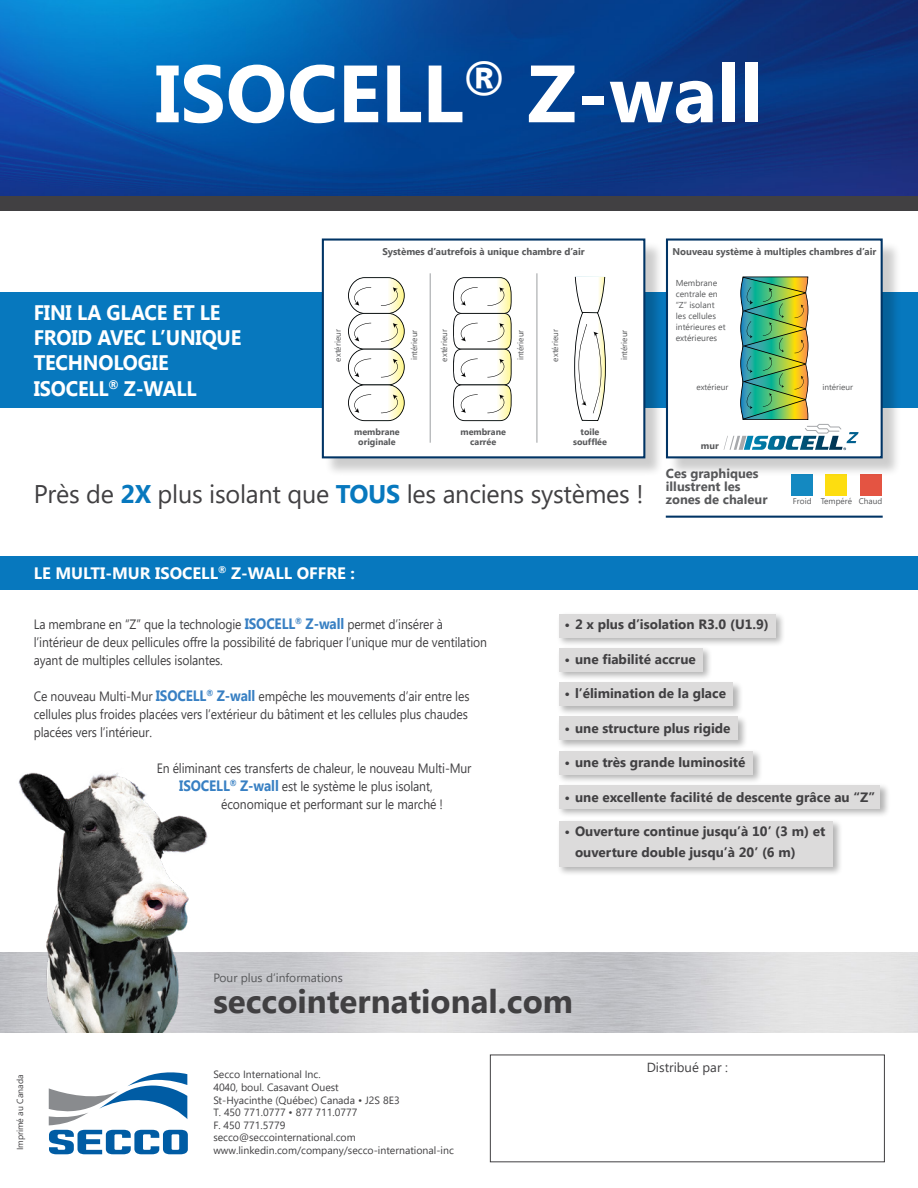
<style>
.page{position:relative;width:918px;height:1188px;background:#fff}
.page>*{position:absolute;margin:0;border:0;box-sizing:border-box;transform-origin:0 0}
.t1{font:700 81px "Segoe UI";color:#fff}
.t2{font:700 33px "Segoe UI";color:#414042}
.t3{font:25.5px "Segoe UI";letter-spacing:-.01em;color:#414042}
.t4{font:700 21px/25.2px "Segoe UI";letter-spacing:-.01em;color:#fff;scale:.95 1}
.t5{font:700 16.5px "Segoe UI";color:#fff}
.t6{font:13.5px/18px "Segoe UI";letter-spacing:-.01em;color:#414042;scale:.9 1}
.t7{font:700 13.5px/21px "Segoe UI";color:#414042}
.t8{font:13.2px "Segoe UI";color:#414042}
.t9{font:700 12.9px/12.9px "Segoe UI";color:#58595b}
.t10{font:12px "Segoe UI";color:#58595b}
.t11{font:10.5px/12.6px "Segoe UI";color:#414042}
.t12{font:700 9.75px "Segoe UI";color:#58595b}
.t13{font:700 9.3px "Segoe UI";color:#58595b}
.t14{font:700 9px/10.1px "Segoe UI";color:#58595b;text-align:center}
.t15{font:8.7px/10.9px "Segoe UI";color:#58595b}
.t16{font:8.7px "Segoe UI";color:#414042}
.t17{font:8.25px "Segoe UI";color:#58595b}
.s1{font-weight:700;color:#0778be}
.s2{font-weight:700;font-size:15px;color:#3880c3}
</style>
<div class="page">
<div style="left:0;top:556px;width:918px;height:34px;background:#0778be"></div>
<div style="left:557px;top:612px;width:229px;height:35px;background:#000;opacity:.3"></div>
<div style="left:559px;top:614px;width:217px;height:23px;background:#dcdbdb"></div>
<div style="left:557px;top:680px;width:186px;height:36px;background:#000;opacity:.3"></div>
<div style="left:559px;top:683px;width:174px;height:23px;background:#dcdbdb"></div>
<div style="left:557px;top:715px;width:191px;height:35px;background:#000;opacity:.3"></div>
<div style="left:559px;top:717px;width:179px;height:23px;background:#dcdbdb"></div>
<div style="left:557px;top:749px;width:206px;height:35px;background:#000;opacity:.3"></div>
<div style="left:559px;top:751px;width:194px;height:23px;background:#dcdbdb"></div>
<div style="left:557px;top:783px;width:333px;height:36px;background:#000;opacity:.3"></div>
<div style="left:559px;top:785px;width:321px;height:24px;background:#dcdbdb"></div>
<div style="left:557px;top:646px;width:156px;height:36px;background:#000;opacity:.3"></div>
<div style="left:559px;top:648px;width:144px;height:24px;background:#dcdbdb"></div>
<div style="left:557px;top:819px;width:286px;height:57px;background:#000;opacity:.3"></div>
<div style="left:559px;top:821px;width:274px;height:46px;background:#dcdbdb"></div>
<div style="left:0;top:292px;width:918px;height:116px;background:#0778be"></div>
<div style="left:324px;top:241px;width:340px;height:236px;background:#000;opacity:.2"></div>
<div style="left:322px;top:238px;width:323px;height:220px;background:#fff;border:2px solid #003465"></div>
<svg style="left:574px;top:277px;width:32px;height:144px"></svg>
<svg style="left:348px;top:277px;width:57px;height:144px"></svg>
<svg style="left:453px;top:277px;width:59px;height:144px"></svg>
<hr style="left:430px;top:273px;width:1px;height:170px;background:#a7a9ac">
<hr style="left:536px;top:273px;width:1px;height:170px;background:#a7a9ac">
<div style="left:792px;top:474px;width:21px;height:22px;background:#1489c1"></div>
<div style="left:826px;top:474px;width:21px;height:22px;background:#fddd10"></div>
<div style="left:860px;top:474px;width:21px;height:22px;background:#e45442"></div>
<div style="left:668px;top:241px;width:233px;height:236px;background:#000;opacity:.2"></div>
<div style="left:667px;top:240px;width:215px;height:217px;background:#fff"></div>
<div style="left:666px;top:238px;width:217px;height:220px;border:2px solid #003465"></div>
<hr style="left:666px;top:516px;width:217px;height:2px;background:#003465">
<svg style="left:724px;top:277px;width:135px;height:173px"></svg>
<svg style="left:49px;top:1072px;width:139px;height:82px"></svg>
<img style="left:11px;top:772px;width:204px;height:260px">
<img style="left:0;top:0;width:918px;height:196px">
<div style="left:0;top:196px;width:918px;height:15px;background:#414042"></div>
<h1 class="t1" style="left:155px;top:36px;width:610px">ISOCELL<sup>®</sup> Z-wall</h1>
<h3 class="t4" style="left:34px;top:299px;width:220px">FINI LA GLACE ET LE<br>FROID AVEC L’UNIQUE<br>TECHNOLOGIE<br>ISOCELL<sup>®</sup> Z-WALL</h3>
<p class="t12" style="left:383px;top:245px;width:204px">Systèmes d’autrefois à unique chambre d’air</p>
<p class="t17" style="left:330px;top:362px;width:34px;rotate:-90deg">extérieur</p>
<p class="t17" style="left:407px;top:360px;width:32px;rotate:-90deg">intérieur</p>
<p class="t17" style="left:436px;top:362px;width:34px;rotate:-90deg">extérieur</p>
<p class="t17" style="left:513px;top:360px;width:32px;rotate:-90deg">intérieur</p>
<p class="t17" style="left:548px;top:362px;width:34px;rotate:-90deg">extérieur</p>
<p class="t17" style="left:616px;top:360px;width:32px;rotate:-90deg">intérieur</p>
<p class="t14" style="left:354px;top:427px;width:47px">membrane originale</p>
<p class="t14" style="left:460px;top:427px;width:47px">membrane carrée</p>
<p class="t14" style="left:573px;top:427px;width:35px">toile soufflée</p>
<h3 class="t3" style="left:34px;top:470px;width:611px">Près de <span class="s1">2X</span> plus isolant que <span class="s1">TOUS</span> les anciens systèmes !</h3>
<p class="t5" style="left:34px;top:561px;width:323px">LE MULTI-MUR ISOCELL<sup>®</sup> Z-WALL OFFRE :</p>
<p class="t12" style="left:672px;top:245px;width:205px">Nouveau système à multiples chambres d’air</p>
<p class="t15" style="left:676px;top:277px;width:51px">Membrane centrale en “Z” isolant les cellules intérieures et extérieures</p>
<p class="t17" style="left:696px;top:379px;width:34px">extérieur</p>
<p class="t17" style="left:822px;top:379px;width:32px">intérieur</p>
<p class="t13" style="left:701px;top:439px;width:19px">mur</p>
<p class="t9" style="left:666px;top:466px;width:103px">Ces graphiques illustrent les zones de chaleur</p>
<p class="t17" style="left:793px;top:493px;width:91px">Froid Tempéré Chaud</p>
<p class="t6" style="left:34px;top:614px;width:505px">La membrane en “Z” que la technologie <span class="s2">ISOCELL</span><sup>®</sup> <span class="s2">Z-wall</span> permet d’insérer à l’intérieur de deux pellicules offre la possibilité de fabriquer l’unique mur de ventilation ayant de multiples cellules isolantes.</p>
<p class="t6" style="left:34px;top:686px;width:486px;text-align:justify">Ce nouveau Multi-Mur <span class="s2">ISOCELL</span><sup>®</sup> <span class="s2">Z-wall</span> empêche les mouvements d’air entre les cellules plus froides placées vers l’extérieur du bâtiment et les cellules plus chaudes placées vers l’intérieur.</p>
<p class="t6" style="left:157px;top:758px;width:351px">En éliminant ces transferts de chaleur, le nouveau Multi-Mur</p>
<p class="t6" style="left:179px;top:776px;width:283px"><span class="s2">ISOCELL</span><sup>®</sup> <span class="s2">Z-wall</span> est le système le plus isolant,</p>
<p class="t6" style="left:221px;top:794px;width:248px">économique et performant sur le marché !</p>
<p class="t10" style="left:213px;top:966px;width:131px">Pour plus d’informations</p>
<p class="t7" style="left:565px;top:613px;width:206px">• 2 x plus d’isolation R3.0 (U1.9)</p>
<p class="t7" style="left:565px;top:648px;width:133px">• une fiabilité accrue</p>
<p class="t7" style="left:565px;top:682px;width:163px">• l’élimination de la glace</p>
<p class="t7" style="left:565px;top:717px;width:168px">• une structure plus rigide</p>
<p class="t7" style="left:565px;top:751px;width:182px">• une très grande luminosité</p>
<p class="t7" style="left:565px;top:786px;width:312px">• une excellente facilité de descente grâce au “Z”</p>
<p class="t7" style="left:575px;top:820px;width:252px;text-indent:-11px">• Ouverture continue jusqu’à 10’ (3 m) et ouverture double jusqu’à 20’ (6 m)</p>
<h2 class="t2" style="left:213px;top:978px;width:361px">seccointernational.com</h2>
<p class="t16" style="left:12px;top:1150px;width:77px;rotate:-90deg">Imprimé au Canada</p>
<p class="t11" style="left:213px;top:1067px;width:242px">Secco International Inc.<br>4040, boul. Casavant Ouest<br>St-Hyacinthe (Québec) Canada • J2S 8E3<br>T. 450 771.0777 • 877 711.0777<br>F. 450 771.5779<br>secco@seccointernational.com www.linkedin.com/company/secco-international-inc</p>
<p class="t8" style="left:647px;top:1054px;width:83px">Distribué par :</p>
</div>
